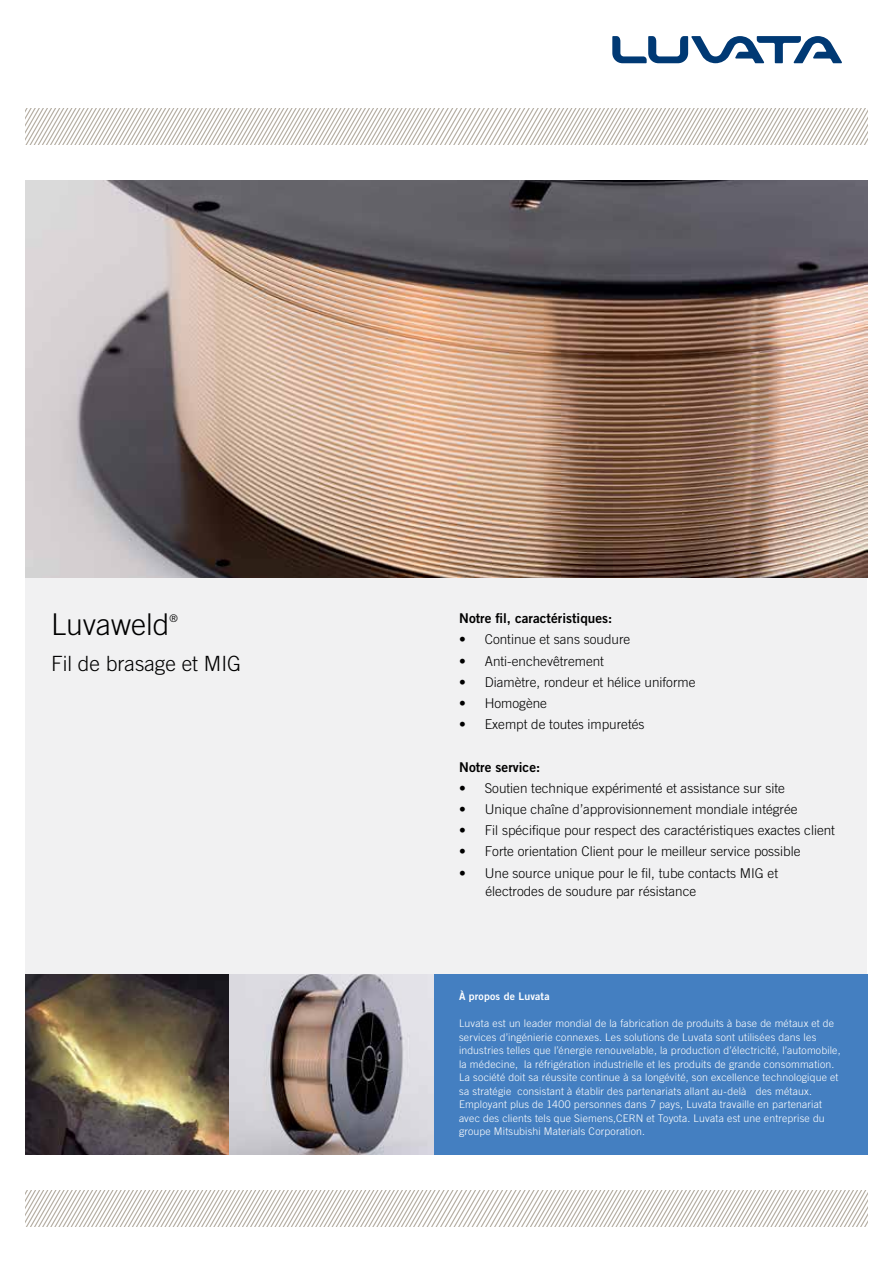
<style>
.page{position:relative;width:893px;height:1263px;background:#fff}
.page>*{position:absolute;margin:0;border:0;box-sizing:border-box;transform-origin:0 0}
.t1{font:300 30px "Trade Gothic LT Std";color:#000}
.t2{font:300 21px "Trade Gothic LT Std";color:#000}
.t3{font:300 13.5px/18px "Trade Gothic LT Std";color:#000}
.t4{font:13.5px "Trade Gothic LT Std Bd 2";color:#000}
.t5{font:300 10.5px/13.5px "Trade Gothic LT Std";letter-spacing:.02em;color:#fff}
.t6{font:10.5px "Trade Gothic LT Std Bd 2";letter-spacing:.02em;color:#fff}
.t7{font:300 10.5px "Trade Gothic LT Std";color:#000}
</style>
<div class="page">
<svg style="left:612px;top:36px;width:230px;height:27px"></svg>
<svg style="left:26px;top:108px;width:841px;height:36px"></svg>
<svg style="left:26px;top:1191px;width:841px;height:36px"></svg>
<div style="left:26px;top:216px;width:841px;height:939px;background:#f1f1f2"></div>
<div style="left:434px;top:974px;width:433px;height:181px;background:#447fc1"></div>
<img style="left:26px;top:180px;width:841px;height:397px">
<img style="left:26px;top:974px;width:408px;height:181px">
<h1 class="t1" style="left:51px;top:607px;width:120px">Luvaweld</h1>
<p class="t7" style="left:169px;top:612px;width:10px">®</p>
<h2 class="t2" style="left:51px;top:651px;width:192px">Fil de brasage et MIG</h2>
<p class="t4" style="left:459px;top:610px;width:154px">Notre fil, caractéristiques:</p>
<p class="t3" style="left:459px;top:630px;width:173px">• Continue et sans soudure</p>
<p class="t3" style="left:459px;top:652px;width:146px">• Anti-enchevêtrement</p>
<p class="t3" style="left:459px;top:673px;width:238px">• Diamètre, rondeur et hélice uniforme</p>
<p class="t3" style="left:459px;top:694px;width:89px">• Homogène</p>
<p class="t3" style="left:459px;top:715px;width:187px">• Exempt de toutes impuretés</p>
<p class="t4" style="left:459px;top:758px;width:82px">Notre service:</p>
<p class="t3" style="left:459px;top:779px;width:327px">• Soutien technique expérimenté et assistance sur site</p>
<p class="t3" style="left:459px;top:800px;width:340px">• Unique chaîne d’approvisionnement mondiale intégrée</p>
<p class="t3" style="left:459px;top:821px;width:377px">• Fil spécifique pour respect des caractéristiques exactes client</p>
<p class="t3" style="left:459px;top:842px;width:343px">• Forte orientation Client pour le meilleur service possible</p>
<p class="t3" style="left:485px;top:863px;width:294px;text-indent:-26px">• Une source unique pour le fil, tube contacts MIG et électrodes de soudure par résistance</p>
<p class="t6" style="left:459px;top:990px;width:92px">À propos de Luvata</p>
<p class="t5" style="left:459px;top:1016px;width:383px">Luvata est un leader mondial de la fabrication de produits à base de métaux et de services d’ingénierie connexes. Les solutions de Luvata sont utilisées dans les industries telles que l’énergie renouvelable, la production d’électricité, l’automobile, la médecine, la réfrigération industrielle et les produits de grande consommation.<br>La société doit sa réussite continue à sa longévité, son excellence technologique et sa stratégie consistant à établir des partenariats allant au-delà des métaux.<br>Employant plus de 1400 personnes dans 7 pays, Luvata travaille en partenariat avec des clients tels que Siemens,CERN et Toyota. Luvata est une entreprise du groupe Mitsubishi Materials Corporation.</p>
</div>
